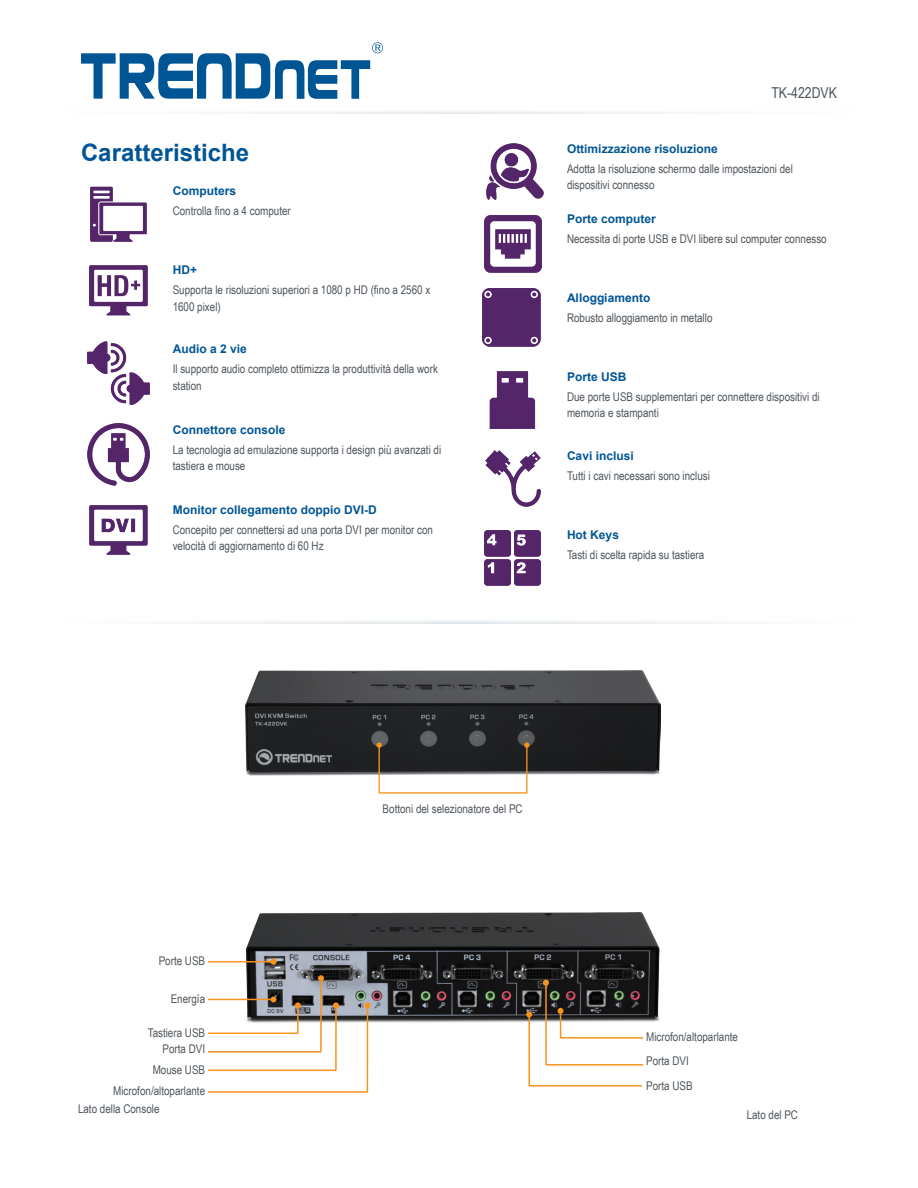
<style>
.page{position:relative;width:918px;height:1188px;background:#fff}
.page>*{position:absolute;margin:0;border:0;box-sizing:border-box;transform-origin:0 0}
.t1{font:700 24px "Arial";color:#005595}
.t2{font:15px "Arial Narrow";color:#4d545a}
.callout{font:12px/16.5px "Arial Narrow";color:#4d545a}
.t3{font:700 12px "Arial";color:#005595}
</style>
<div class="page">
<svg style="left:201px;top:111px;width:517px;height:3px"></svg>
<svg style="left:81px;top:42px;width:302px;height:57px"></svg>
<img style="left:484px;top:215px;width:58px;height:58px">
<img style="left:482px;top:289px;width:58px;height:58px">
<img style="left:489px;top:372px;width:47px;height:56px">
<img style="left:485px;top:451px;width:55px;height:55px">
<img style="left:485px;top:531px;width:55px;height:55px">
<img style="left:487px;top:143px;width:57px;height:57px">
<img style="left:90px;top:505px;width:57px;height:50px">
<img style="left:88px;top:424px;width:61px;height:61px">
<img style="left:87px;top:342px;width:63px;height:62px">
<img style="left:90px;top:266px;width:58px;height:50px">
<img style="left:91px;top:187px;width:55px;height:55px">
<img style="left:245px;top:913px;width:415px;height:110px">
<img style="left:245px;top:670px;width:415px;height:105px">
<div style="left:379px;top:744px;width:149px;height:50px;border:1px solid #f7931d"></div>
<svg style="left:377px;top:743px;width:5px;height:5px"></svg>
<svg style="left:524px;top:743px;width:6px;height:5px"></svg>
<hr style="left:208px;top:961px;width:66px;height:1px;background:#f7931d">
<svg style="left:271px;top:959px;width:6px;height:6px"></svg>
<svg style="left:208px;top:975px;width:162px;height:118px"></svg>
<svg style="left:526px;top:980px;width:119px;height:107px"></svg>
<p class="t1" style="left:81px;top:136px;width:170px">Caratteristiche</p>
<p class="t3" style="left:173px;top:183px;width:65px">Computers</p>
<p class="callout" style="left:173px;top:202px;width:120px">Controlla fino a 4 computer</p>
<p class="t3" style="left:173px;top:262px;width:26px">HD+</p>
<p class="callout" style="left:173px;top:281px;width:259px">Supporta le risoluzioni superiori a 1080 p HD (fino a 2560 x<br>1600 pixel)</p>
<p class="t3" style="left:173px;top:341px;width:76px">Audio a 2 vie</p>
<p class="callout" style="left:173px;top:360px;width:267px">Il supporto audio completo ottimizza la produttività della work station</p>
<p class="t3" style="left:173px;top:422px;width:114px">Connettore console</p>
<p class="callout" style="left:173px;top:441px;width:270px">La tecnologia ad emulazione supporta i design più avanzati di tastiera e mouse</p>
<p class="t3" style="left:173px;top:502px;width:206px">Monitor collegamento doppio DVI-D</p>
<p class="callout" style="left:173px;top:521px;width:262px">Concepito per connettersi ad una porta DVI per monitor con velocità di aggiornamento di 60 Hz</p>
<p class="t2" style="left:771px;top:81px;width:67px">TK-422DVK</p>
<p class="t3" style="left:567px;top:141px;width:152px">Ottimizzazione risoluzione</p>
<p class="callout" style="left:567px;top:160px;width:227px">Adotta la risoluzione schermo dalle impostazioni del dispositivi connesso</p>
<p class="t3" style="left:567px;top:211px;width:90px">Porte computer</p>
<p class="callout" style="left:567px;top:230px;width:261px">Necessita di porte USB e DVI libere sul computer connesso</p>
<p class="t3" style="left:567px;top:290px;width:85px">Alloggiamento</p>
<p class="callout" style="left:567px;top:309px;width:147px">Robusto alloggiamento in metallo</p>
<p class="t3" style="left:567px;top:369px;width:61px">Porte USB</p>
<p class="callout" style="left:567px;top:388px;width:254px">Due porte USB supplementari per connettere dispositivi di memoria e stampanti</p>
<p class="t3" style="left:567px;top:448px;width:68px">Cavi inclusi</p>
<p class="callout" style="left:567px;top:467px;width:144px">Tutti i cavi necessari sono inclusi</p>
<p class="t3" style="left:567px;top:527px;width:54px">Hot Keys</p>
<p class="callout" style="left:567px;top:546px;width:139px">Tasti di scelta rapida su tastiera</p>
<p class="callout" style="left:159px;top:952px;width:48px">Porte USB</p>
<p class="callout" style="left:171px;top:990px;width:36px">Energía</p>
<p class="callout" style="left:148px;top:1024px;width:59px">Tastiera USB</p>
<p class="callout" style="left:153px;top:1061px;width:54px">Mouse USB</p>
<p class="callout" style="left:113px;top:1082px;width:93px">Microfon/altoparlante</p>
<p class="callout" style="left:78px;top:1100px;width:83px">Lato della Console</p>
<p class="callout" style="left:163px;top:1040px;width:44px">Porta DVI</p>
<p class="callout" style="left:383px;top:800px;width:142px">Bottoni del selezionatore del PC</p>
<p class="callout" style="left:646px;top:1028px;width:93px">Microfon/altoparlante</p>
<p class="callout" style="left:646px;top:1053px;width:44px">Porta DVI</p>
<p class="callout" style="left:646px;top:1077px;width:48px">Porta USB</p>
<p class="callout" style="left:747px;top:1106px;width:53px">Lato del PC</p>
</div>
